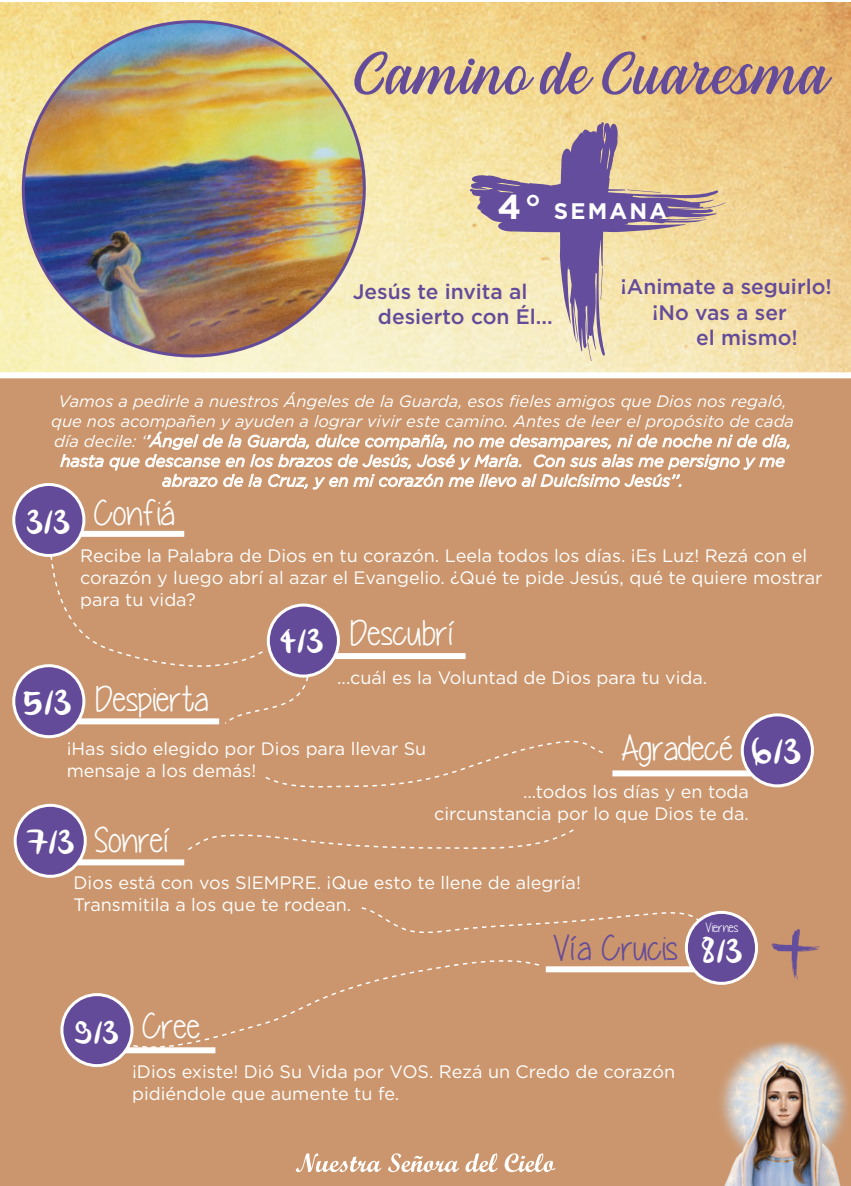
<style>
.page{position:relative;width:851px;height:1186px;background:#fff}
.page>*{position:absolute;margin:0;border:0;box-sizing:border-box;transform-origin:0 0}
.t1{font:55.5px "Hestina";color:#644c9b}
.t2{font:36px "Yummy Cupcakes";color:#fff}
.t3{font:36px "Yummy Cupcakes";color:#644b9a}
.t4{font:36px "olivier";color:#fff}
.t5{font:34.5px "olivier";color:#fff}
.t6{font:700 22.5px "Gotham";letter-spacing:.1em;color:#fff}
.t7{font:500 21px/25.2px "Gotham";color:#644b9a}
.t8{font:18px/21.6px "Gotham";color:#fff}
.t9{font:italic 16.5px/19.8px "Gotham";color:#fff;text-align:center}
.t10{font:13.5px "Yummy Cupcakes";color:#fff}
.s1{font-size:34.5px}
</style>
<div class="page">
<img style="left:0;top:2px;width:850px;height:377px">
<img style="left:10px;top:8px;width:364px;height:361px">
<div style="left:0;top:379px;width:850px;height:806px;background:#cb966d"></div>
<svg style="left:60px;top:454px;width:44px;height:13px"></svg>
<svg style="left:110px;top:457px;width:29px;height:13px"></svg>
<svg style="left:145px;top:431px;width:644px;height:58px"></svg>
<div style="left:14px;top:484px;width:70px;height:71px;background:#644b9a;border-radius:50%"></div>
<div style="left:12px;top:483px;width:73px;height:74px;border:3px solid #fff;border-radius:50%"></div>
<div style="left:81px;top:531px;width:103px;height:6px;background:#fff"></div>
<div style="left:333px;top:653px;width:132px;height:6px;background:#fff"></div>
<div style="left:268px;top:605px;width:70px;height:71px;background:#644b9a;border-radius:50%"></div>
<div style="left:267px;top:603px;width:73px;height:74px;border:3px solid #fff;border-radius:50%"></div>
<div style="left:14px;top:665px;width:70px;height:71px;background:#644b9a;border-radius:50%"></div>
<div style="left:12px;top:664px;width:73px;height:74px;border:3px solid #fff;border-radius:50%"></div>
<div style="left:612px;top:770px;width:166px;height:6px;background:#fff"></div>
<div style="left:742px;top:714px;width:70px;height:71px;background:#644b9a;border-radius:50%"></div>
<div style="left:740px;top:713px;width:73px;height:74px;border:3px solid #fff;border-radius:50%"></div>
<div style="left:0;top:372px;width:850px;height:6px;background:#fff"></div>
<div style="left:73px;top:859px;width:111px;height:6px;background:#fff"></div>
<div style="left:15px;top:805px;width:70px;height:71px;background:#644b9a;border-radius:50%"></div>
<div style="left:14px;top:803px;width:73px;height:74px;border:3px solid #fff;border-radius:50%"></div>
<div style="left:545px;top:966px;width:176px;height:6px;background:#fff"></div>
<div style="left:686px;top:912px;width:70px;height:71px;background:#644b9a;border-radius:50%"></div>
<div style="left:684px;top:910px;width:74px;height:74px;border:3px solid #fff;border-radius:50%"></div>
<div style="left:115px;top:1047px;width:100px;height:6px;background:#fff"></div>
<div style="left:62px;top:994px;width:70px;height:71px;background:#644b9a;border-radius:50%"></div>
<div style="left:60px;top:993px;width:73px;height:73px;border:3px solid #fff;border-radius:50%"></div>
<svg style="left:49px;top:553px;width:260px;height:172px"></svg>
<svg style="left:265px;top:740px;width:338px;height:48px"></svg>
<svg style="left:188px;top:829px;width:386px;height:21px"></svg>
<svg style="left:132px;top:960px;width:407px;height:92px"></svg>
<svg style="left:361px;top:907px;width:339px;height:29px"></svg>
<svg style="left:469px;top:122px;width:256px;height:239px;background:#d0bda6"></svg>
<svg style="left:296px;top:1153px;width:85px;height:18px"></svg>
<svg style="left:388px;top:1153px;width:71px;height:18px"></svg>
<svg style="left:465px;top:1153px;width:32px;height:18px"></svg>
<svg style="left:504px;top:1153px;width:51px;height:18px"></svg>
<svg style="left:771px;top:929px;width:49px;height:51px"></svg>
<img style="left:720px;top:1042px;width:128px;height:143px">
<h1 class="t1" style="left:353px;top:42px;width:478px">Camino de Cuaresma</h1>
<p class="t6" style="left:497px;top:198px;width:171px"><span class="s1">4°</span> SEMANA</p>
<p class="t7" style="left:378px;top:278px;width:176px;text-indent:-25px">Jesús te invita al desierto con Él...</p>
<p class="t7" style="left:620px;top:274px;width:213px">¡Animate a seguirlo!</p>
<p class="t7" style="left:652px;top:299px;width:136px">¡No vas a ser</p>
<p class="t7" style="left:696px;top:324px;width:103px">el mismo!</p>
<p class="t9" style="left:51px;top:391px;width:744px">Vamos a pedirle a nuestros Ángeles de la Guarda, esos fieles amigos que Dios nos regaló, que nos acompañen y ayuden a lograr vivir este camino. Antes de leer el propósito de cada día decile: ‘’Ángel de la Guarda, dulce compañía, no me desampares, ni de noche ni de día, hasta que descanse en los brazos de Jesús, José y María. Con sus alas me persigno y me abrazo de la Cruz, y en mi corazón me llevo al Dulcísimo Jesús’’.</p>
<h2 class="t2" style="left:26px;top:493px;width:150px"><sub>3/3</sub> Confiá</h2>
<p class="t8" style="left:80px;top:545px;width:743px">Recibe la Palabra de Dios en tu corazón. Leela todos los días. ¡Es Luz! Rezá con el corazón y luego abrí al azar el Evangelio. ¿Qué te pide Jesús, qué te quiere mostrar para tu vida?</p>
<h2 class="t4" style="left:23px;top:682px;width:49px">5/3</h2>
<h2 class="t2" style="left:94px;top:678px;width:115px">Despierta</h2>
<h3 class="t5" style="left:281px;top:622px;width:43px">4/3</h3>
<h2 class="t2" style="left:349px;top:613px;width:107px">Descubrí</h2>
<p class="t8" style="left:337px;top:666px;width:371px">...cuál es la Voluntad de Dios para tu vida.</p>
<p class="t8" style="left:67px;top:737px;width:361px">¡Has sido elegido por Dios para llevar Su mensaje a los demás!</p>
<h2 class="t2" style="left:620px;top:727px;width:114px">Agradecé</h2>
<h2 class="t4" style="left:751px;top:732px;width:50px">6/3</h2>
<h3 class="t5" style="left:27px;top:822px;width:49px">7/3</h3>
<h2 class="t2" style="left:94px;top:820px;width:78px">Sonreí</h2>
<p class="t8" style="left:434px;top:780px;width:316px;text-align:right">...todos los días y en toda circunstancia por lo que Dios te da.</p>
<p class="t8" style="left:73px;top:871px;width:509px">Dios está con vos SIEMPRE. ¡Que esto te llene de alegría!<br>Transmitila a los que te rodean.</p>
<h2 class="t2" style="left:75px;top:1006px;width:127px"><sub>9/3</sub> Cree</h2>
<h2 class="t3" style="left:553px;top:928px;width:126px">Vía Crucis</h2>
<p class="t8" style="left:132px;top:1060px;width:544px">¡Dios existe! Dió Su Vida por VOS. Rezá un Credo de corazón pidiéndole que aumente tu fe.</p>
<p class="t10" style="left:705px;top:919px;width:34px">Viernes</p>
<h3 class="t5" style="left:700px;top:932px;width:43px">8/3</h3>
</div>
